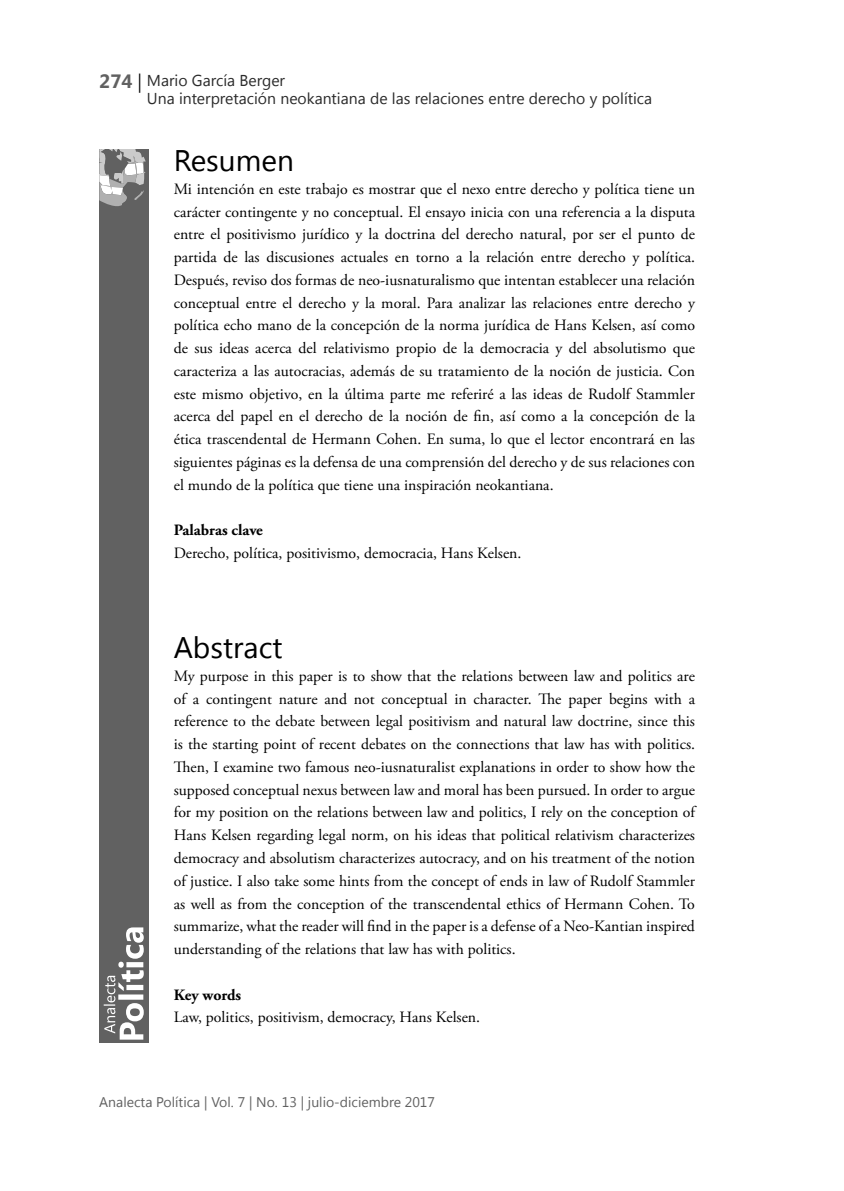
<style>
.page{position:relative;width:844px;height:1191px;background:#fff}
.page>*{position:absolute;margin:0;border:0;box-sizing:border-box;transform-origin:0 0}
.t1{font:29.75px "Segoe UI";color:#000}
.t2{font:15.75px/22.8px "Adobe Garamond Pro";color:#000;text-align:justify}
.t3{font:15.75px/18px "Segoe UI";color:#2b2b2b}
.t4{font:700 15.75px "Adobe Garamond Pro";color:#000}
.t5{font:14px "Segoe UI";color:#616161}
.s1{font-weight:700;font-size:19.25px;color:#616161}
.s2{font-family:"Adobe Garamond Pro";font-size:19.25px;color:#000}
</style>
<div class="page">
<div style="left:99px;top:149px;width:50px;height:893px;background:#616161"></div>
<svg style="left:104px;top:927px;width:40px;height:112px"></svg>
<svg style="left:99px;top:149px;width:47px;height:58px"></svg>
<p class="t3" style="left:147px;top:71px;width:506px;text-indent:-48px"><span class="s1">274</span> <span class="s2">|</span> Mario García Berger<br>Una interpretación neokantiana de las relaciones entre derecho y política</p>
<h1 class="t1" style="left:174px;top:140px;width:121px">Resumen</h1>
<p class="t2" style="left:174px;top:178px;width:522px">Mi intención en este trabajo es mostrar que el nexo entre derecho y política tiene un carácter contingente y no conceptual. El ensayo inicia con una referencia a la disputa entre el positivismo jurídico y la doctrina del derecho natural, por ser el punto de partida de las discusiones actuales en torno a la relación entre derecho y política.<br>Después, reviso dos formas de neo-iusnaturalismo que intentan establecer una relación conceptual entre el derecho y la moral. Para analizar las relaciones entre derecho y política echo mano de la concepción de la norma jurídica de Hans Kelsen, así como de sus ideas acerca del relativismo propio de la democracia y del absolutismo que caracteriza a las autocracias, además de su tratamiento de la noción de justicia. Con este mismo objetivo, en la última parte me referiré a las ideas de Rudolf Stammler acerca del papel en el derecho de la noción de fin, así como a la concepción de la ética trascendental de Hermann Cohen. En suma, lo que el lector encontrará en las siguientes páginas es la defensa de una comprensión del derecho y de sus relaciones con el mundo de la política que tiene una inspiración neokantiana.</p>
<p class="t4" style="left:174px;top:521px;width:90px">Palabras clave</p>
<p class="t2" style="left:174px;top:542px;width:349px">Derecho, política, positivismo, democracia, Hans Kelsen.</p>
<h1 class="t1" style="left:174px;top:627px;width:110px">Abstract</h1>
<p class="t2" style="left:174px;top:665px;width:522px">My purpose in this paper is to show that the relations between law and politics are of a contingent nature and not conceptual in character. The paper begins with a reference to the debate between legal positivism and natural law doctrine, since this is the starting point of recent debates on the connections that law has with politics.<br>Then, I examine two famous neo-iusnaturalist explanations in order to show how the supposed conceptual nexus between law and moral has been pursued. In order to argue for my position on the relations between law and politics, I rely on the conception of Hans Kelsen regarding legal norm, on his ideas that political relativism characterizes democracy and absolutism characterizes autocracy, and on his treatment of the notion of justice. I also take some hints from the concept of ends in law of Rudolf Stammler as well as from the conception of the transcendental ethics of Hermann Cohen. To summarize, what the reader will find in the paper is a defense of a Neo-Kantian inspired understanding of the relations that law has with politics.</p>
<p class="t4" style="left:174px;top:985px;width:69px">Key words</p>
<p class="t2" style="left:174px;top:1006px;width:308px">Law, politics, positivism, democracy, Hans Kelsen.</p>
<p class="t5" style="left:99px;top:1092px;width:337px">Analecta Política | Vol. 7 | No. 13 | julio-diciembre 2017</p>
</div>
